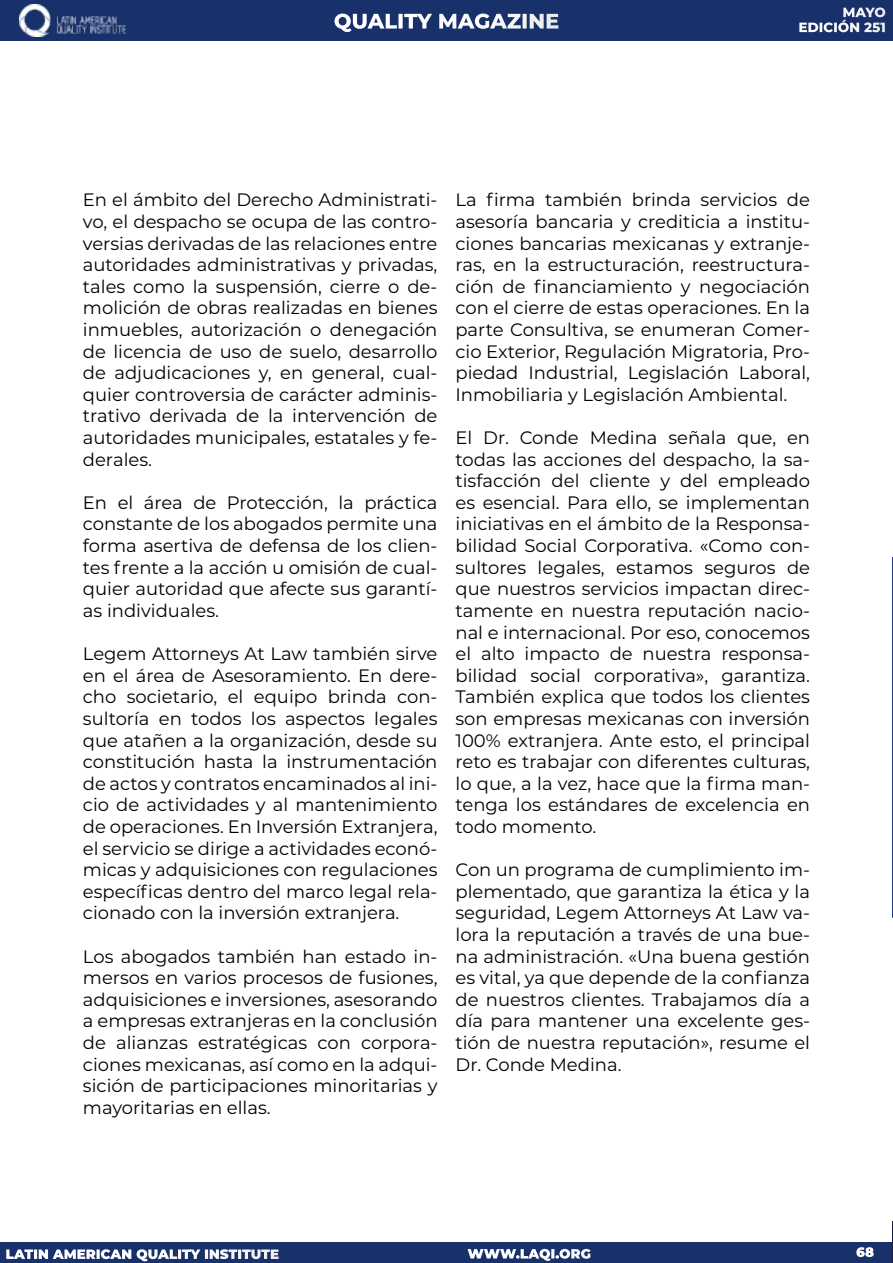
<style>
.page{position:relative;width:893px;height:1263px;background:#fff}
.page>*{position:absolute;margin:0;border:0;box-sizing:border-box;transform-origin:0 0}
.t1{font:800 21px "Montserrat";color:#fff}
.t2{font:18px/21.6px "Montserrat";color:#000;text-align:justify}
.t3{font:900 13.5px "Montserrat";color:#fff}
.t4{font:800 13.5px/15px "Montserrat";color:#fff;text-align:right}
</style>
<div class="page">
<div style="left:1px;top:1242px;width:892px;height:21px;background:#18316b"></div>
<div style="left:0;top:0;width:893px;height:40px;background:#18316b"></div>
<img style="left:19px;top:4px;width:106px;height:32px">
<svg style="left:892px;top:557px;width:1px;height:361px"></svg>
<hr style="left:892px;top:1221px;width:1px;height:42px;background:#1c1e3d">
<p class="t1" style="left:334px;top:6px;width:227px">QUALITY MAGAZINE</p>
<p class="t4" style="left:798px;top:4px;width:89px">MAYO<br>EDICIÓN 251</p>
<p class="t2" style="left:83px;top:189px;width:356px">En el ámbito del Derecho Administrati&shy;vo, el despacho se ocupa de las contro&shy;versias derivadas de las relaciones entre autoridades administrativas y privadas, tales como la suspensión, cierre o de&shy;molición de obras realizadas en bienes inmuebles, autorización o denegación de licencia de uso de suelo, desarrollo de adjudicaciones y, en general, cual&shy;quier controversia de carácter adminis&shy;trativo derivada de la intervención de autoridades municipales, estatales y fe&shy;derales.</p>
<p class="t2" style="left:83px;top:491px;width:356px">En el área de Protección, la práctica constante de los abogados permite una forma asertiva de defensa de los clien&shy;tes frente a la acción u omisión de cual&shy;quier autoridad que afecte sus garantí&shy;as individuales.</p>
<p class="t2" style="left:83px;top:642px;width:356px">Legem Attorneys At Law también sirve en el área de Asesoramiento. En dere&shy;cho societario, el equipo brinda con&shy;sultoría en todos los aspectos legales que atañen a la organización, desde su constitución hasta la instrumentación de actos y contratos encaminados al ini&shy;cio de actividades y al mantenimiento de operaciones. En Inversión Extranjera, el servicio se dirige a actividades econó&shy;micas y adquisiciones con regulaciones específicas dentro del marco legal rela&shy;cionado con la inversión extranjera.</p>
<p class="t2" style="left:83px;top:945px;width:356px">Los abogados también han estado in&shy;mersos en varios procesos de fusiones, adquisiciones e inversiones, asesorando a empresas extranjeras en la conclusión de alianzas estratégicas con corpora&shy;ciones mexicanas, así como en la adqui&shy;sición de participaciones minoritarias y mayoritarias en ellas.</p>
<p class="t2" style="left:455px;top:189px;width:356px">La firma también brinda servicios de asesoría bancaria y crediticia a institu&shy;ciones bancarias mexicanas y extranje&shy;ras, en la estructuración, reestructura&shy;ción de financiamiento y negociación con el cierre de estas operaciones. En la parte Consultiva, se enumeran Comer&shy;cio Exterior, Regulación Migratoria, Pro&shy;piedad Industrial, Legislación Laboral, Inmobiliaria y Legislación Ambiental.</p>
<p class="t2" style="left:455px;top:426px;width:356px">El Dr. Conde Medina señala que, en todas las acciones del despacho, la sa&shy;tisfacción del cliente y del empleado es esencial. Para ello, se implementan iniciativas en el ámbito de la Responsa&shy;bilidad Social Corporativa. «Como con&shy;sultores legales, estamos seguros de que nuestros servicios impactan direc&shy;tamente en nuestra reputación nacio&shy;nal e internacional. Por eso, conocemos el alto impacto de nuestra responsa&shy;bilidad social corporativa», garantiza.<br>También explica que todos los clientes son empresas mexicanas con inversión 100% extranjera. Ante esto, el principal reto es trabajar con diferentes culturas, lo que, a la vez, hace que la firma man&shy;tenga los estándares de excelencia en todo momento.</p>
<p class="t2" style="left:455px;top:858px;width:356px">Con un programa de cumplimiento im&shy;plementado, que garantiza la ética y la seguridad, Legem Attorneys At Law va&shy;lora la reputación a través de una bue&shy;na administración. «Una buena gestión es vital, ya que depende de la confianza de nuestros clientes. Trabajamos día a día para mantener una excelente ges&shy;tión de nuestra reputación», resume el Dr. Conde Medina.</p>
<p class="t3" style="left:6px;top:1244px;width:275px">LATIN AMERICAN QUALITY INSTITUTE</p>
<p class="t3" style="left:467px;top:1243px;width:125px">WWW.LAQI.ORG</p>
<p class="t3" style="left:856px;top:1242px;width:20px">68</p>
</div>
